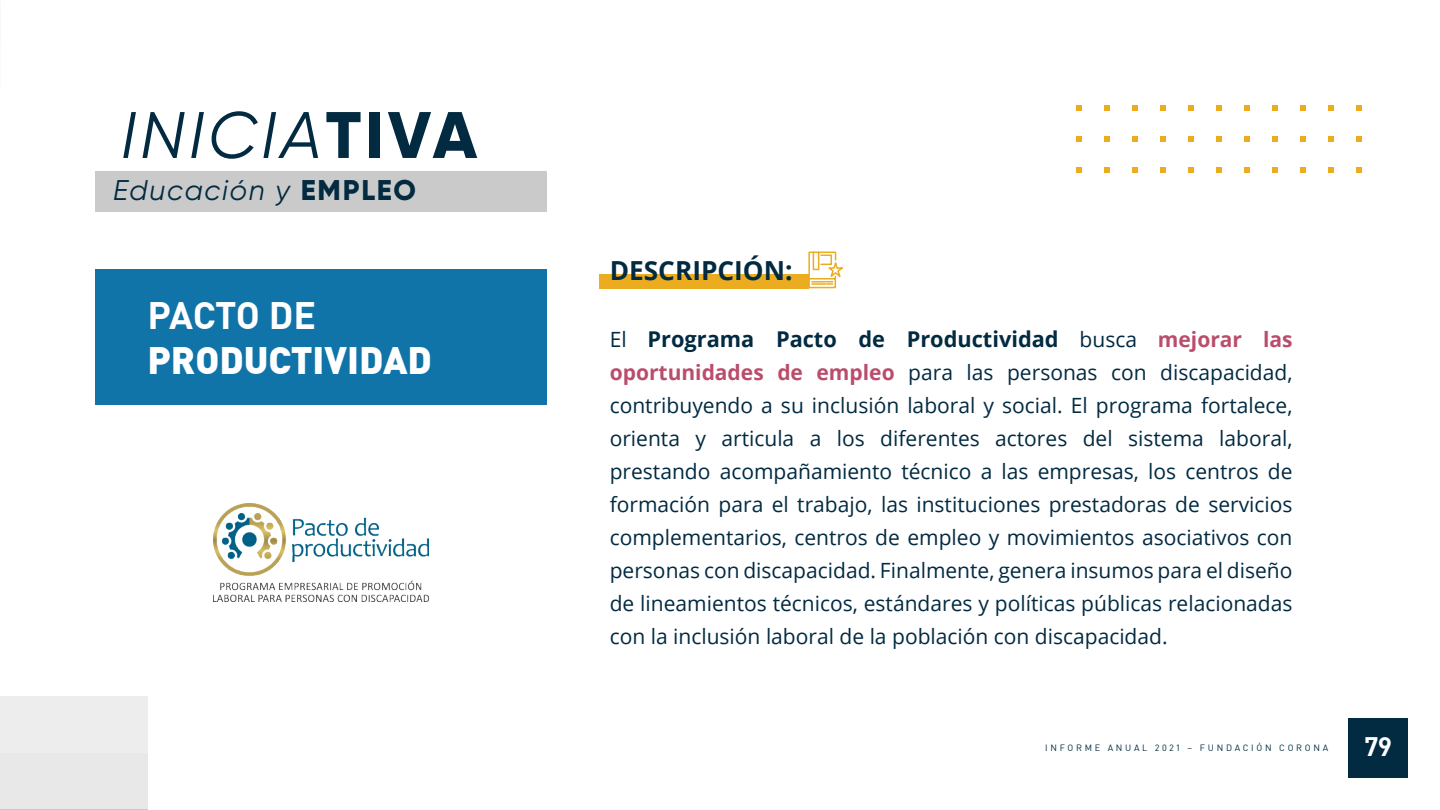
<style>
.page{position:relative;width:1440px;height:810px;background:#fff}
.page>*{position:absolute;margin:0;border:0;box-sizing:border-box;transform-origin:0 0}
.t1{font:italic 65.62px "Gilroy";letter-spacing:.065em;color:#022a41}
.t2{font:900 37.5px "NGCDIN";color:#fff}
.t3{font:700 37.5px "NGCDIN";letter-spacing:-.02em;color:#fff}
.t4{font:italic 28.5px "Gilroy";letter-spacing:.065em;color:#022a41}
.t5{font:700 26.25px "Open Sans";color:#022a41}
.t6{font:700 26.25px "NGCDIN";color:#fff}
.t7{font:700 21.75px "Open Sans";color:#022a41}
.t8{font:21px/33px "Open Sans";color:#022a41;text-align:justify}
.t9{font:9px "NGCDIN";letter-spacing:.3em;color:#022a41}
.s1{font-weight:800;font-style:normal}
.s2{font-weight:400;font-size:21px}
.s3{font-size:21px;color:#ba4d6b}
.s4{font-weight:700;color:#ba4d6b}
</style>
<div class="page">
<div style="left:1348px;top:718px;width:60px;height:60px;background:#022a41"></div>
<div style="left:95px;top:171px;width:452px;height:41px;background:#cacaca"></div>
<div style="left:95px;top:270px;width:452px;height:135px;background:#1074a8"></div>
<div style="left:599px;top:274px;width:209px;height:14px;background:#ebac20"></div>
<svg style="left:808px;top:251px;width:35px;height:38px"></svg>
<svg style="left:1077px;top:106px;width:5px;height:5px"></svg>
<svg style="left:1077px;top:137px;width:5px;height:5px"></svg>
<svg style="left:1077px;top:168px;width:5px;height:5px"></svg>
<svg style="left:1104px;top:106px;width:6px;height:5px"></svg>
<svg style="left:1104px;top:137px;width:6px;height:5px"></svg>
<svg style="left:1104px;top:168px;width:6px;height:5px"></svg>
<svg style="left:1132px;top:106px;width:6px;height:5px"></svg>
<svg style="left:1132px;top:137px;width:6px;height:5px"></svg>
<svg style="left:1132px;top:168px;width:6px;height:5px"></svg>
<svg style="left:1160px;top:106px;width:6px;height:5px"></svg>
<svg style="left:1160px;top:137px;width:6px;height:5px"></svg>
<svg style="left:1160px;top:168px;width:6px;height:5px"></svg>
<svg style="left:1188px;top:106px;width:6px;height:5px"></svg>
<svg style="left:1188px;top:137px;width:6px;height:5px"></svg>
<svg style="left:1188px;top:168px;width:6px;height:5px"></svg>
<svg style="left:1216px;top:106px;width:6px;height:5px"></svg>
<svg style="left:1216px;top:137px;width:6px;height:5px"></svg>
<svg style="left:1216px;top:168px;width:6px;height:5px"></svg>
<svg style="left:1244px;top:106px;width:6px;height:5px"></svg>
<svg style="left:1244px;top:137px;width:6px;height:5px"></svg>
<svg style="left:1244px;top:168px;width:6px;height:5px"></svg>
<svg style="left:1272px;top:106px;width:6px;height:5px"></svg>
<svg style="left:1272px;top:137px;width:6px;height:5px"></svg>
<svg style="left:1272px;top:168px;width:6px;height:5px"></svg>
<svg style="left:1300px;top:106px;width:6px;height:5px"></svg>
<svg style="left:1300px;top:137px;width:6px;height:5px"></svg>
<svg style="left:1300px;top:168px;width:6px;height:5px"></svg>
<svg style="left:1328px;top:106px;width:6px;height:5px"></svg>
<svg style="left:1328px;top:137px;width:6px;height:5px"></svg>
<svg style="left:1328px;top:168px;width:6px;height:5px"></svg>
<svg style="left:1356px;top:106px;width:5px;height:5px"></svg>
<svg style="left:1356px;top:137px;width:5px;height:5px"></svg>
<svg style="left:1356px;top:168px;width:5px;height:5px"></svg>
<div style="left:0;top:753px;width:147px;height:57px;background:#e8e8e8"></div>
<div style="left:0;top:696px;width:147px;height:57px;background:#ededed"></div>
<hr style="left:0;top:809px;width:147px;height:1px;background:#cacaca">
<img style="left:213px;top:503px;width:215px;height:99px">
<h1 class="t1" style="left:121px;top:95px;width:358px">INICIA<span class="s1">TIVA</span></h1>
<h3 class="t4" style="left:113px;top:173px;width:305px">Educación y <span class="s1">EMPLEO</span></h3>
<h2 class="t3" style="left:147px;top:290px;width:170px">PACTO DE</h2>
<h2 class="t2" style="left:147px;top:335px;width:286px">PRODUCTIVIDAD</h2>
<p class="t5" style="left:610px;top:252px;width:184px">DESCRIPCIÓN:</p>
<p class="t7" style="left:610px;top:324px;width:684px"><span class="s2">El</span> Programa Pacto de Productividad <span class="s2">busca</span> <span class="s3">mejorar las</span></p>
<p class="t8" style="left:610px;top:356px;width:684px"><span class="s4">oportunidades de empleo</span> para las personas con discapacidad, contribuyendo a su inclusión laboral y social. El programa fortalece, orienta y articula a los diferentes actores del sistema laboral, prestando acompañamiento técnico a las empresas, los centros de formación para el trabajo, las instituciones prestadoras de servicios complementarios, centros de empleo y movimientos asociativos con personas con discapacidad. Finalmente, genera insumos para el diseño de lineamientos técnicos, estándares y políticas públicas relacionadas con la inclusión laboral de la población con discapacidad.</p>
<p class="t9" style="left:1045px;top:742px;width:284px">INFORME ANUAL 2021 – FUNDACIÓN CORONA</p>
<p class="t6" style="left:1364px;top:729px;width:29px">79</p>
</div>
